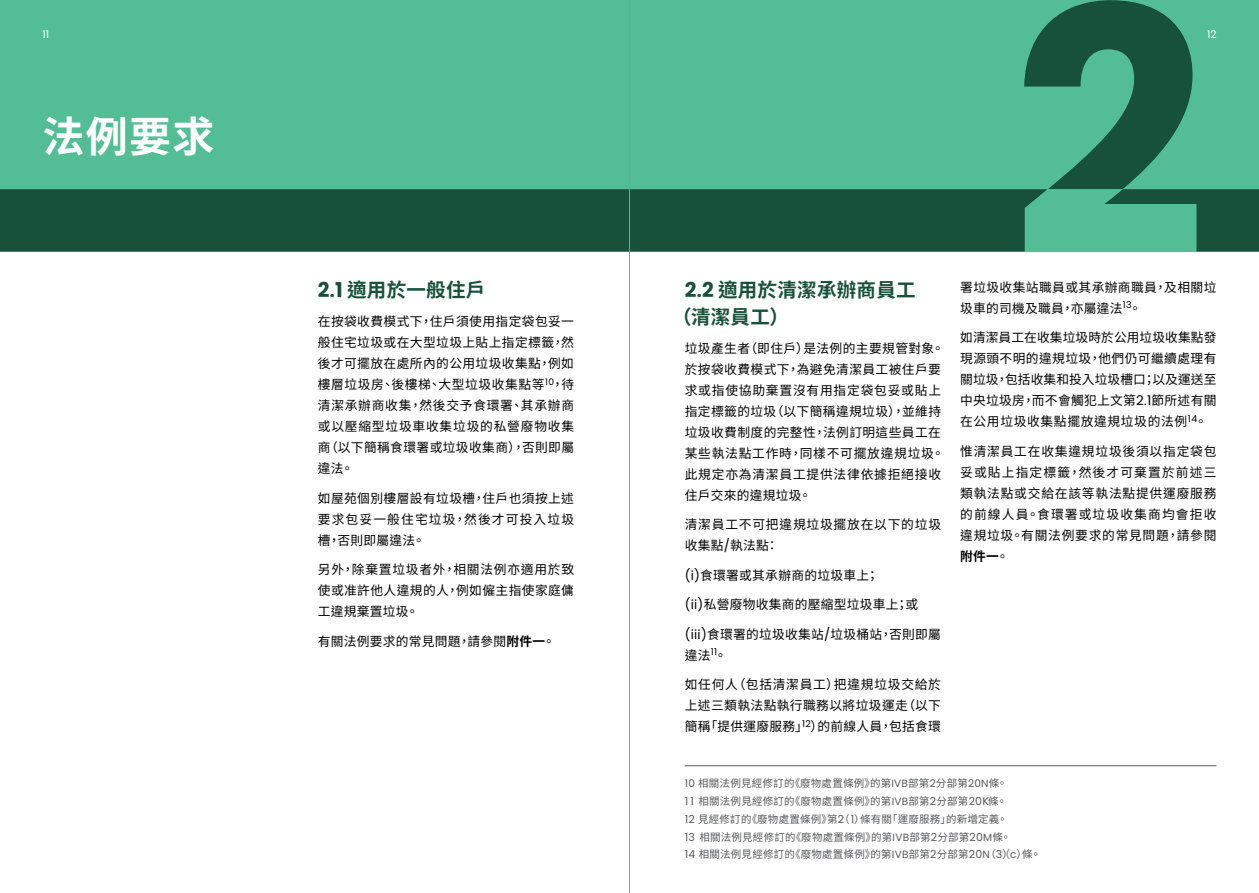
<style>
.page{position:relative;width:1259px;height:893px;background:#fff}
.page>*{position:absolute;margin:0;border:0;box-sizing:border-box;transform-origin:0 0}
.t1{font:700 42px "Noto Sans HK";color:#fff}
.t2{font:700 19.5px/27px "Noto Sans HK";letter-spacing:.015em;color:#185139}
.t3{font:12.75px/21px "Noto Sans HK";letter-spacing:.03em;color:#000;text-align:justify}
.t4{font:12.75px/21px "Noto Sans HK";letter-spacing:.06em;color:#000}
.t5{font:10.5px/17.7px "Noto Sans HK";letter-spacing:.02em;color:#58595b}
.t6{font:10.5px "Poppins";color:#fff}
.s1{font-family:"Poppins";font-size:20.4px}
.s2{font-family:"Poppins";font-size:17.55px}
.s3{font-weight:700}
.s4{font-family:"Poppins";font-size:13.35px}
.s5{font-family:"Poppins"}
.s6{font-family:"Poppins";font-size:10.95px}
.s7{font-family:"Poppins";font-size:11.25px}
</style>
<div class="page">
<div style="left:0;top:0;width:1024px;height:189px;background:#53be95"></div>
<div style="left:0;top:189px;width:1024px;height:62px;background:#185139"></div>
<svg style="left:1024px;top:0;width:235px;height:251px;background:#3c9471"></svg>
<hr style="left:685px;top:765px;width:531px;height:1px;background:#58595b">
<hr style="left:629px;top:0;width:1px;height:893px;background:#939598">
<p class="t6" style="left:43px;top:28px;width:8px">11</p>
<p class="t6" style="left:1207px;top:28px;width:11px">12</p>
<h1 class="t1" style="left:43px;top:113px;width:173px">法例要求</h1>
<h2 class="t2" style="left:318px;top:277px;width:169px"><span class="s1">2</span><span class="s2">.</span><span class="s1">1</span> 適用於一般住戶</h2>
<p class="t3" style="left:318px;top:311px;width:258px">在按袋收費模式下，住戶須使用指定袋包妥一般住宅垃圾或在大型垃圾上貼上指定標籤，然後才可擺放在處所內的公用垃圾收集點，例如樓層垃圾房、後樓梯、大型垃圾收集點等<sup>10</sup>，待清潔承辦商收集，然後交予食環署、其承辦商或以壓縮型垃圾車收集垃圾的私營廢物收集商（以下簡稱食環署或垃圾收集商），否則即屬違法。</p>
<p class="t3" style="left:318px;top:488px;width:258px">如屋苑個別樓層設有垃圾槽，住戶也須按上述要求包妥一般住宅垃圾，然後才可投入垃圾槽，否則即屬違法。</p>
<p class="t3" style="left:318px;top:559px;width:258px">另外，除棄置垃圾者外，相關法例亦適用於致使或准許他人違規的人，例如僱主指使家庭傭工違規棄置垃圾。</p>
<p class="t3" style="left:318px;top:631px;width:239px">有關法例要求的常見問題，請參閱<span class="s3">附件一</span>。</p>
<h2 class="t2" style="left:672px;top:277px;width:245px;text-indent:13px"><span class="s1">2</span><span class="s2">.</span><span class="s1">2</span> 適用於清潔承辦商員工（清潔員工）</h2>
<p class="t3" style="left:960px;top:277px;width:258px">署垃圾收集站職員或其承辦商職員，及相關垃圾車的司機及職員，亦屬違法<sup>13</sup>。</p>
<p class="t3" style="left:960px;top:327px;width:258px">如清潔員工在收集垃圾時於公用垃圾收集點發現源頭不明的違規垃圾，他們仍可繼續處理有關垃圾，包括收集和投入垃圾槽口；以及運送至中央垃圾房，而不會觸犯上文第<span class="s4">2</span><span class="s5">.</span><span class="s4">1</span>節所述有關在公用垃圾收集點擺放違規垃圾的法例<sup>14</sup>。</p>
<p class="t3" style="left:960px;top:441px;width:258px">惟清潔員工在收集違規垃圾後須以指定袋包妥或貼上指定標籤，然後才可棄置於前述三類執法點或交給在該等執法點提供運廢服務的前線人員。食環署或垃圾收集商均會拒收違規垃圾。有關法例要求的常見問題，請參閱<span class="s3">附件一</span>。</p>
<p class="t3" style="left:685px;top:338px;width:261px;text-align:left">垃圾產生者（即住戶）是法例的主要規管對象。於按袋收費模式下，為避免清潔員工被住戶要求或指使協助棄置沒有用指定袋包妥或貼上指定標籤的垃圾（以下簡稱違規垃圾），並維持垃圾收費制度的完整性，法例訂明這些員工在某些執法點工作時，同樣不可擺放違規垃圾。此規定亦為清潔員工提供法律依據拒絕接收住戶交來的違規垃圾。</p>
<p class="t4" style="left:685px;top:514px;width:258px">清潔員工不可把違規垃圾擺放在以下的垃圾收集點<span class="s5">/</span>執法點：</p>
<p class="t3" style="left:685px;top:565px;width:196px"><span class="s5">(i)</span>食環署或其承辦商的垃圾車上；</p>
<p class="t3" style="left:685px;top:594px;width:235px"><span class="s5">(ii)</span>私營廢物收集商的壓縮型垃圾車上；或</p>
<p class="t3" style="left:685px;top:624px;width:258px"><span class="s5">(iii)</span>食環署的垃圾收集站<span class="s5">/</span>垃圾桶站，否則即屬違法<sup>11</sup>。</p>
<p class="t3" style="left:685px;top:674px;width:258px">如任何人（包括清潔員工）把違規垃圾交給於上述三類執法點執行職務以將垃圾運走（以下簡稱「提供運廢服務」<sup>12</sup>）的前線人員，包括食環</p>
<p class="t5" style="left:685px;top:775px;width:357px"><span class="s5">10</span> 相關法例見經修訂的《廢物處置條例》的第<span class="s5">IVB</span>部第<span class="s5">2</span>分部第<span class="s5">20N</span>條。<br><span class="s6">1 1</span> 相關法例見經修訂的《廢物處置條例》的第<span class="s5">IVB</span>部第<span class="s6">2</span>分部第<span class="s6">20</span><span class="s7">K</span>條。<br><span class="s6">12</span> 見經修訂的《廢物處置條例》第<span class="s6">2</span>（<span class="s6">1</span>）條有關「運廢服務」的新增定義。<br><span class="s6">13</span> 相關法例見經修訂的《廢物處置條例》的第<span class="s5">IVB</span>部第<span class="s6">2</span>分部第<span class="s6">20</span><span class="s5">M</span>條。<br><span class="s6">14</span> 相關法例見經修訂的《廢物處置條例》的第<span class="s5">IVB</span>部第<span class="s6">2</span>分部第<span class="s6">20</span><span class="s5">N</span>（<span class="s6">3</span>）（<span class="s5">c</span>）條。</p>
</div>
